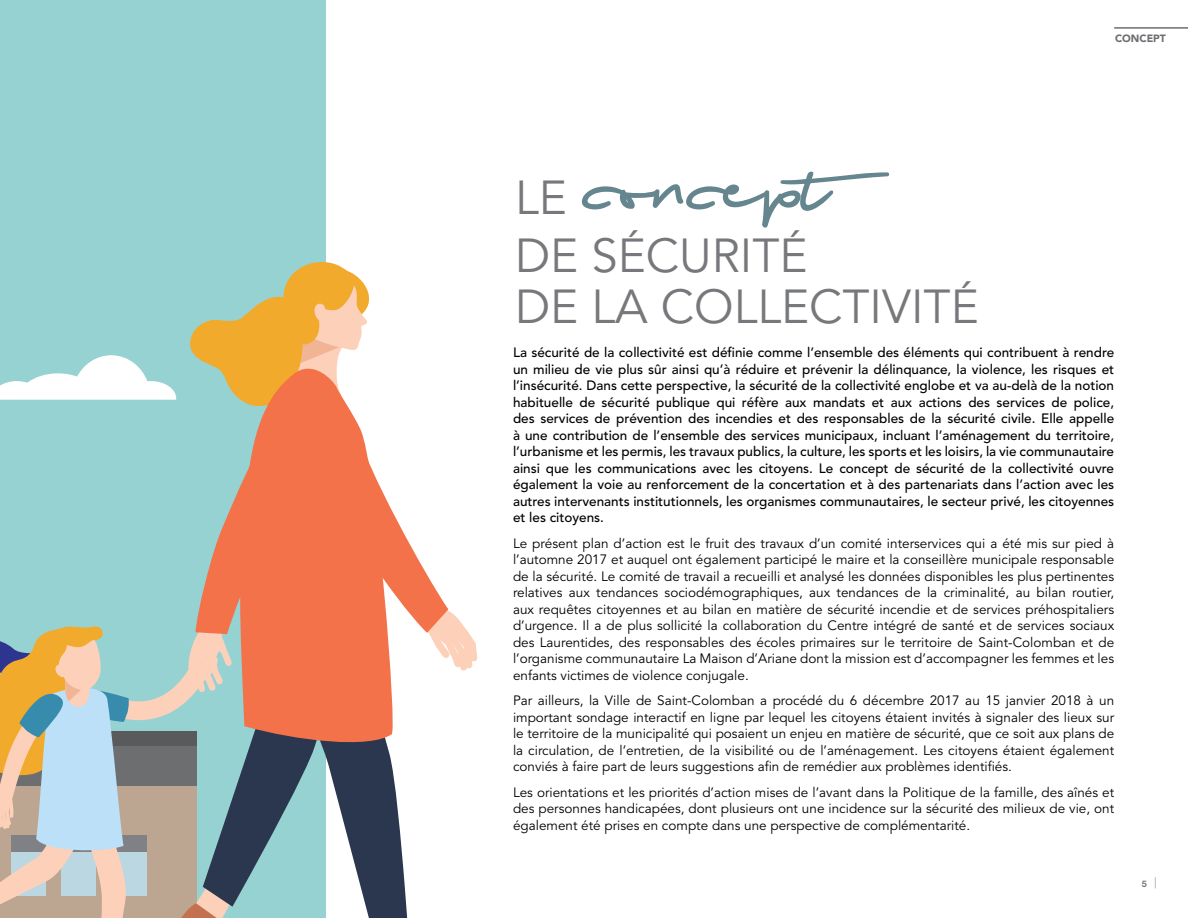
<style>
.page{position:relative;width:1188px;height:918px;background:#fff}
.page>*{position:absolute;margin:0;border:0;box-sizing:border-box;transform-origin:0 0}
.t1{font:98.1px "Biloxi Script";color:#65868e}
.t2{font:47.4px/51.2px "Avenir";color:#77787b}
.t3{font:13.5px/16.5px "Avenir";color:#000;text-align:justify}
.t4{font:500 13.5px/16.5px "Avenir";color:#000;text-align:justify}
.t5{font:900 10.5px "Avenir";color:#6d6e71}
.t6{font:700 9px "Helvetica Neue LT Std";color:#777580}
</style>
<div class="page">
<hr style="left:1114px;top:27px;width:74px;height:2px;background:#6d6e71">
<div style="left:0;top:0;width:325px;height:918px;background:#97d2d2"></div>
<svg style="left:0;top:256px;width:477px;height:662px"></svg>
<svg style="left:581px;top:171px;width:308px;height:57px"></svg>
<h2 class="t2" style="left:515px;top:174px;width:53px">Le</h2>
<h1 class="t1" style="left:581px;top:131px;width:324px">concept</h1>
<h2 class="t2" style="left:515px;top:231px;width:319px">de sécurité<br>de la collectivité</h2>
<p class="t5" style="left:1115px;top:32px;width:52px">CONCEPT</p>
<p class="t4" style="left:513px;top:345px;width:603px">La sécurité de la collectivité est définie comme l’ensemble des éléments qui contribuent à rendre un milieu de vie plus sûr ainsi qu’à réduire et prévenir la délinquance, la violence, les risques et l’insécurité. Dans cette perspective, la sécurité de la collectivité englobe et va au-delà de la notion habituelle de sécurité publique qui réfère aux mandats et aux actions des services de police, des services de prévention des incendies et des responsables de la sécurité civile. Elle appelle à une contribution de l’ensemble des services municipaux, incluant l’aménagement du territoire, l’urbanisme et les permis, les travaux publics, la culture, les sports et les loisirs, la vie communautaire ainsi que les communications avec les citoyens. Le concept de sécurité de la collectivité ouvre également la voie au renforcement de la concertation et à des partenariats dans l’action avec les autres intervenants institutionnels, les organismes communautaires, le secteur privé, les citoyennes et les citoyens.</p>
<p class="t3" style="left:513px;top:535px;width:603px">Le présent plan d’action est le fruit des travaux d’un comité interservices qui a été mis sur pied à l’automne 2017 et auquel ont également participé le maire et la conseillère municipale responsable de la sécurité. Le comité de travail a recueilli et analysé les données disponibles les plus pertinentes relatives aux tendances sociodémographiques, aux tendances de la criminalité, au bilan routier, aux requêtes citoyennes et au bilan en matière de sécurité incendie et de services préhospitaliers d’urgence. Il a de plus sollicité la collaboration du Centre intégré de santé et de services sociaux des Laurentides, des responsables des écoles primaires sur le territoire de Saint-Colomban et de l’organisme communautaire La Maison d’Ariane dont la mission est d’accompagner les femmes et les enfants victimes de violence conjugale.</p>
<p class="t3" style="left:513px;top:693px;width:603px">Par ailleurs, la Ville de Saint-Colomban a procédé du 6 décembre 2017 au 15 janvier 2018 à un important sondage interactif en ligne par lequel les citoyens étaient invités à signaler des lieux sur le territoire de la municipalité qui posaient un enjeu en matière de sécurité, que ce soit aux plans de la circulation, de l’entretien, de la visibilité ou de l’aménagement. Les citoyens étaient également conviés à faire part de leurs suggestions afin de remédier aux problèmes identifiés.</p>
<p class="t3" style="left:513px;top:784px;width:603px">Les orientations et les priorités d’action mises de l’avant dans la Politique de la famille, des aînés et des personnes handicapées, dont plusieurs ont une incidence sur la sécurité des milieux de vie, ont également été prises en compte dans une perspective de complémentarité.</p>
<p class="t6" style="left:1142px;top:879px;width:16px">5 <sup>|</sup></p>
</div>
